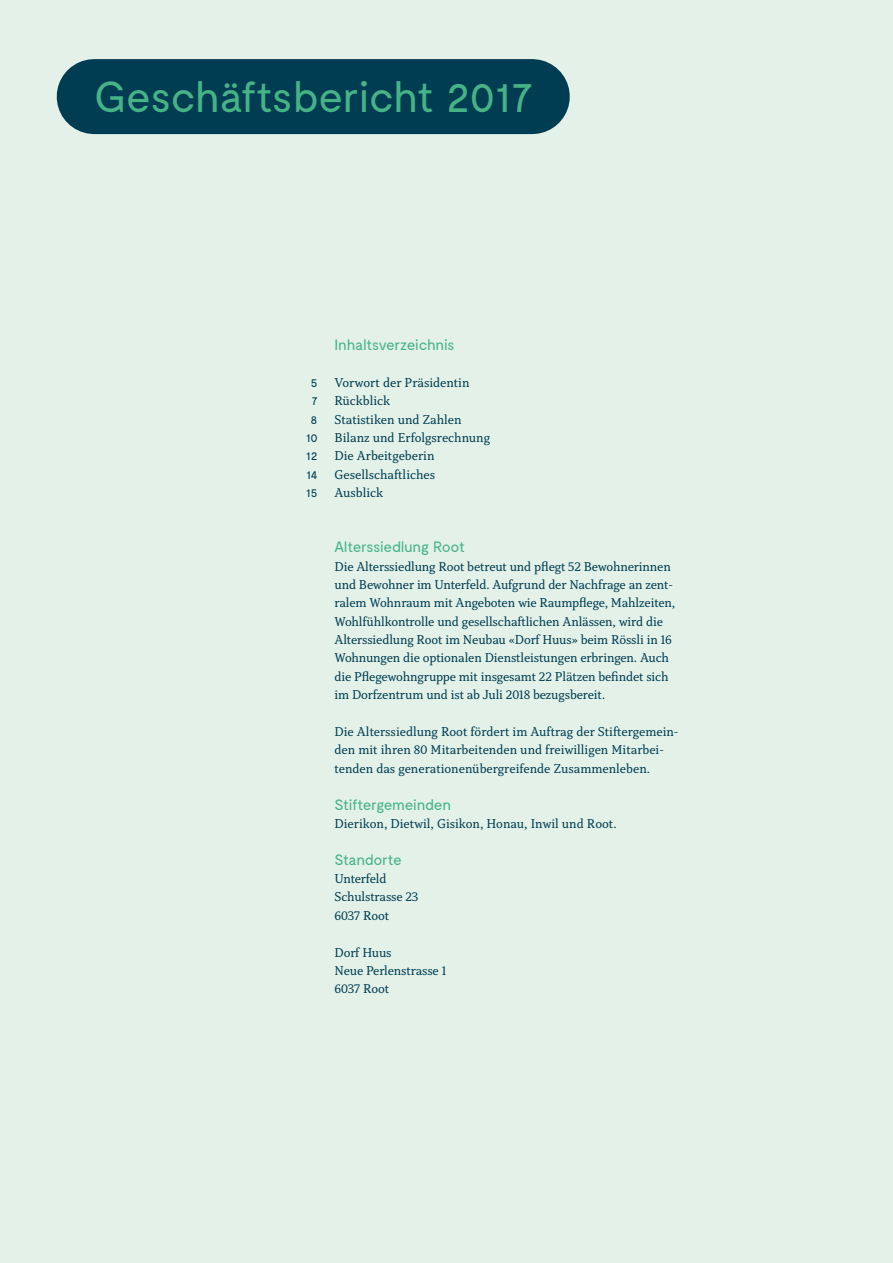
<style>
.page{position:relative;width:893px;height:1263px;background:#e3f1e8}
.page>*{position:absolute;margin:0;border:0;box-sizing:border-box;transform-origin:0 0}
.t1{font:43.5px "Moderat";letter-spacing:-.025em;color:#45b385}
.t2{font:15px "Moderat";letter-spacing:-.03em;color:#45b385}
.t3{font:13.5px/18.3px "Capitolina";letter-spacing:-.01em;color:#003d52}
.t4{font:12px/18.3px "Moderat";letter-spacing:.01em;color:#003d52;text-align:center}
</style>
<div class="page">
<div style="left:94px;top:59px;width:438px;height:75px;background:#003d52"></div>
<h1 class="t1" style="left:94px;top:73px;width:441px">Geschäftsbericht 2017</h1>
<p class="t4" style="left:306px;top:374px;width:13px">5<br>7<br>8<br>10<br>12<br>14<br>15</p>
<p class="t2" style="left:334px;top:336px;width:122px">Inhaltsverzeichnis</p>
<p class="t3" style="left:334px;top:373px;width:157px">Vorwort der Präsidentin<br>Rückblick<br>Statistiken und Zahlen<br>Bilanz und Erfolgsrechnung<br>Die Arbeitgeberin<br>Gesellschaftliches<br>Ausblick</p>
<p class="t2" style="left:334px;top:539px;width:132px">Alterssiedlung Root</p>
<p class="t3" style="left:334px;top:557px;width:342px">Die Alterssiedlung Root betreut und pflegt 52 Bewohnerinnen und Bewohner im Unterfeld. Aufgrund der Nachfrage an zent&shy;ralem Wohnraum mit Angeboten wie Raumpflege, Mahlzeiten, Wohlfühlkontrolle und gesellschaftlichen Anlässen, wird die Alterssiedlung Root im Neubau «Dorf Huus» beim Rössli in 16<br>Wohnungen die optionalen Dienstleistungen erbringen. Auch die Pflegewohngruppe mit insgesamt 22 Plätzen befindet sich im Dorfzentrum und ist ab Juli 2018 bezugsbereit.</p>
<p class="t3" style="left:334px;top:722px;width:345px">Die Alterssiedlung Root fördert im Auftrag der Stiftergemein&shy;den mit ihren 80 Mitarbeitenden und freiwilligen Mitarbei&shy;tenden das generationenübergreifende Zusammenleben.</p>
<p class="t2" style="left:334px;top:796px;width:118px">Stiftergemeinden</p>
<p class="t3" style="left:334px;top:814px;width:284px">Dierikon, Dietwil, Gisikon, Honau, Inwil und Root.</p>
<p class="t2" style="left:334px;top:851px;width:69px">Standorte</p>
<p class="t3" style="left:334px;top:869px;width:85px">Unterfeld<br>Schulstrasse 23<br>6037 Root</p>
<p class="t3" style="left:334px;top:943px;width:113px">Dorf Huus<br>Neue Perlenstrasse 1<br>6037 Root</p>
</div>
